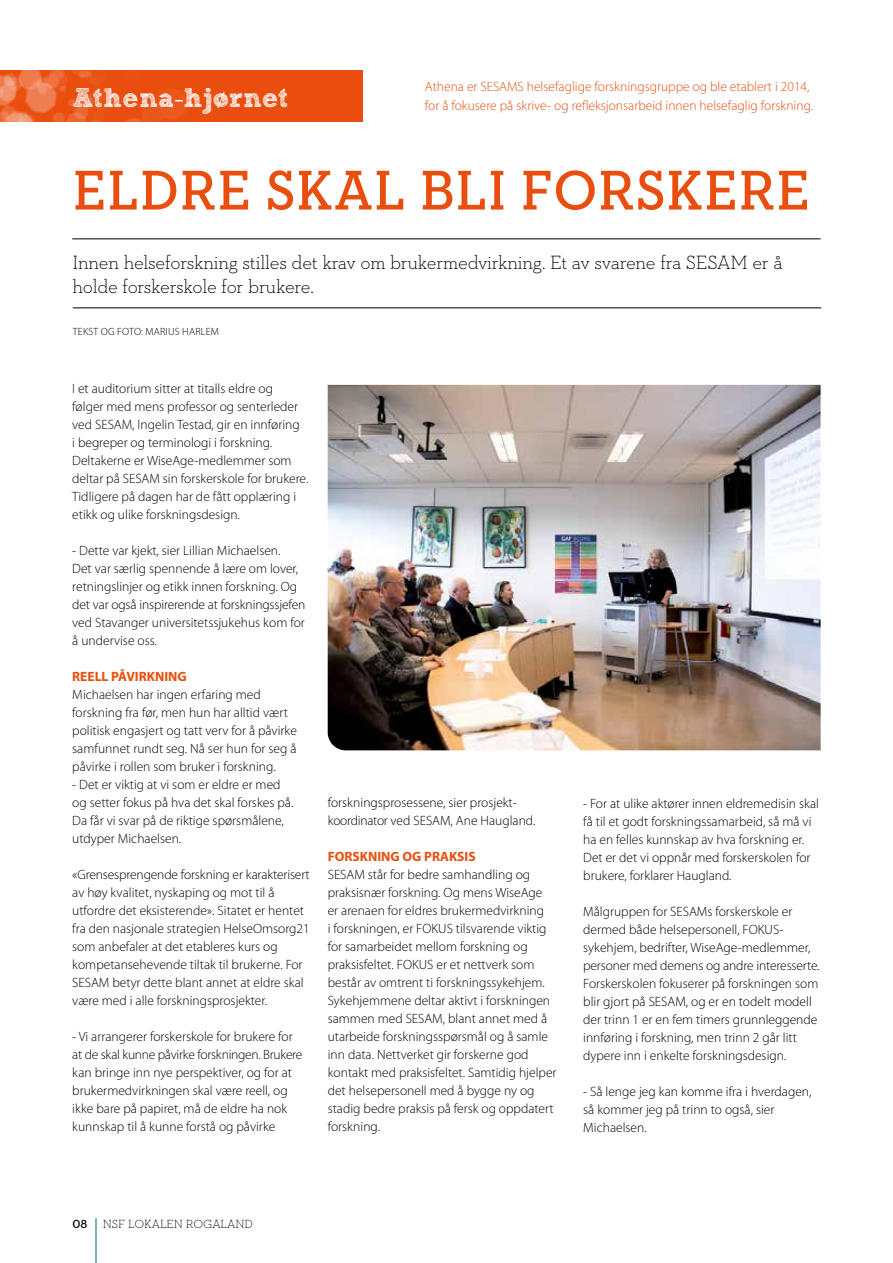
<style>
.page{position:relative;width:893px;height:1263px;background:#fff}
.page>*{position:absolute;margin:0;border:0;box-sizing:border-box;transform-origin:0 0}
.t1{font:600 57px "Neutraface Slab Text";letter-spacing:.02em;color:#e94e0f}
.t2{font:700 27px "freeversion Sketch Block";color:#fff}
.t3{font:300 19.5px/24px "Neutraface Slab Text";letter-spacing:-.015em;color:#000}
.t4{font:300 13.5px/18px "Myriad Pro";color:#000}
.t5{font:300 13.5px "Myriad Pro";color:#e94e0f}
.t6{font:700 13.5px "Myriad Pro";color:#e94e0f}
.t7{font:300 12px "Neutraface Slab Text";color:#000}
.t8{font:600 12px "Neutraface Slab Text";color:#000}
.t9{font:300 10.5px "Myriad Pro";letter-spacing:.02em;color:#000}
</style>
<div class="page">
<hr style="left:72px;top:238px;width:749px;height:1px;background:#000">
<hr style="left:73px;top:307px;width:748px;height:1px;background:#000">
<div style="left:0;top:70px;width:362px;height:51px;background:#e94e0f"></div>
<img style="left:0;top:70px;width:187px;height:51px">
<svg style="left:217px;top:91px;width:8px;height:18px"></svg>
<img style="left:328px;top:385px;width:493px;height:365px">
<hr style="left:96px;top:1218px;width:1px;height:45px;background:#00628b">
<h2 class="t2" style="left:72px;top:88px;width:217px">Athena hjornet</h2>
<p class="t5" style="left:425px;top:79px;width:386px">Athena er SESAMS helsefaglige forskningsgruppe og ble etablert i 2014,</p>
<p class="t5" style="left:425px;top:98px;width:390px">for å fokusere på skrive- og refleksjonsarbeid innen helsefaglig forskning.</p>
<h1 class="t1" style="left:73px;top:154px;width:738px">ELDRE SKAL BLI FORSKERE</h1>
<h3 class="t3" style="left:72px;top:250px;width:712px">Innen helseforskning stilles det krav om brukermedvirkning. Et av svarene fra SESAM er å holde forskerskole for brukere.</h3>
<p class="t9" style="left:73px;top:325px;width:148px">TEKST OG FOTO: MARIUS HARLEM</p>
<p class="t4" style="left:72px;top:379px;width:238px">I et auditorium sitter at titalls eldre og<br>følger med mens professor og senterleder ved SESAM, Ingelin Testad, gir en innføring<br>i begreper og terminologi i forskning.<br>Deltakerne er WiseAge-medlemmer som deltar på SESAM sin forskerskole for brukere.<br>Tidligere på dagen har de fått opplæring i etikk og ulike forskningsdesign.</p>
<p class="t4" style="left:72px;top:541px;width:235px">- Dette var kjekt, sier Lillian Michaelsen.<br>Det var særlig spennende å lære om lover, retningslinjer og etikk innen forskning. Og det var også inspirerende at forskningssjefen ved Stavanger universitetssjukehus kom for å undervise oss.</p>
<p class="t6" style="left:72px;top:667px;width:116px">REELL PÅVIRKNING</p>
<p class="t4" style="left:72px;top:685px;width:226px">Michaelsen har ingen erfaring med forskning fra før, men hun har alltid vært politisk engasjert og tatt verv for å påvirke samfunnet rundt seg. Nå ser hun for seg å påvirke i rollen som bruker i forskning.</p>
<p class="t4" style="left:72px;top:775px;width:223px">- Det er viktig at vi som er eldre er med og setter fokus på hva det skal forskes på.<br>Da får vi svar på de riktige spørsmålene, utdyper Michaelsen.</p>
<p class="t4" style="left:72px;top:865px;width:239px">«Grensesprengende forskning er karakterisert av høy kvalitet, nyskaping og mot til å utfordre det eksisterende». Sitatet er hentet fra den nasjonale strategien HelseOmsorg21 som anbefaler at det etableres kurs og kompetansehevende tiltak til brukerne. For SESAM betyr dette blant annet at eldre skal være med i alle forskningsprosjekter.</p>
<p class="t4" style="left:72px;top:1027px;width:232px">- Vi arrangerer forskerskole for brukere for at de skal kunne påvirke forskningen. Brukere kan bringe inn nye perspektiver, og for at brukermedvirkningen skal være reell, og ikke bare på papiret, må de eldre ha nok kunnskap til å kunne forstå og påvirke</p>
<p class="t4" style="left:328px;top:793px;width:209px">forskningsprosessene, sier prosjekt&shy;koordinator ved SESAM, Ane Haugland.</p>
<p class="t6" style="left:328px;top:848px;width:149px">FORSKNING OG PRAKSIS</p>
<p class="t4" style="left:328px;top:865px;width:230px">SESAM står for bedre samhandling og praksisnær forskning. Og mens WiseAge<br>er arenaen for eldres brukermedvirkning<br>i forskningen, er FOKUS tilsvarende viktig for samarbeidet mellom forskning og praksisfeltet. FOKUS er et nettverk som består av omtrent ti forskningssykehjem.<br>Sykehjemmene deltar aktivt i forskningen sammen med SESAM, blant annet med å utarbeide forskningsspørsmål og å samle inn data. Nettverket gir forskerne god kontakt med praksisfeltet. Samtidig hjelper det helsepersonell med å bygge ny og stadig bedre praksis på fersk og oppdatert forskning.</p>
<p class="t4" style="left:583px;top:794px;width:237px">- For at ulike aktører innen eldremedisin skal få til et godt forskningssamarbeid, så må vi ha en felles kunnskap av hva forskning er.<br>Det er det vi oppnår med forskerskolen for brukere, forklarer Haugland.</p>
<p class="t4" style="left:583px;top:902px;width:238px">Målgruppen for SESAMs forskerskole er dermed både helsepersonell, FOKUS&shy;sykehjem, bedrifter, WiseAge-medlemmer, personer med demens og andre interesserte.<br>Forskerskolen fokuserer på forskningen som blir gjort på SESAM, og er en todelt modell der trinn 1 er en fem timers grunnleggende innføring i forskning, men trinn 2 går litt dypere inn i enkelte forskningsdesign.</p>
<p class="t4" style="left:583px;top:1082px;width:230px">- Så lenge jeg kan komme ifra i hverdagen, så kommer jeg på trinn to også, sier<br>Michaelsen.</p>
<p class="t8" style="left:72px;top:1216px;width:17px">08</p>
<p class="t7" style="left:103px;top:1216px;width:152px">NSF LOKALEN ROGALAND</p>
</div>
